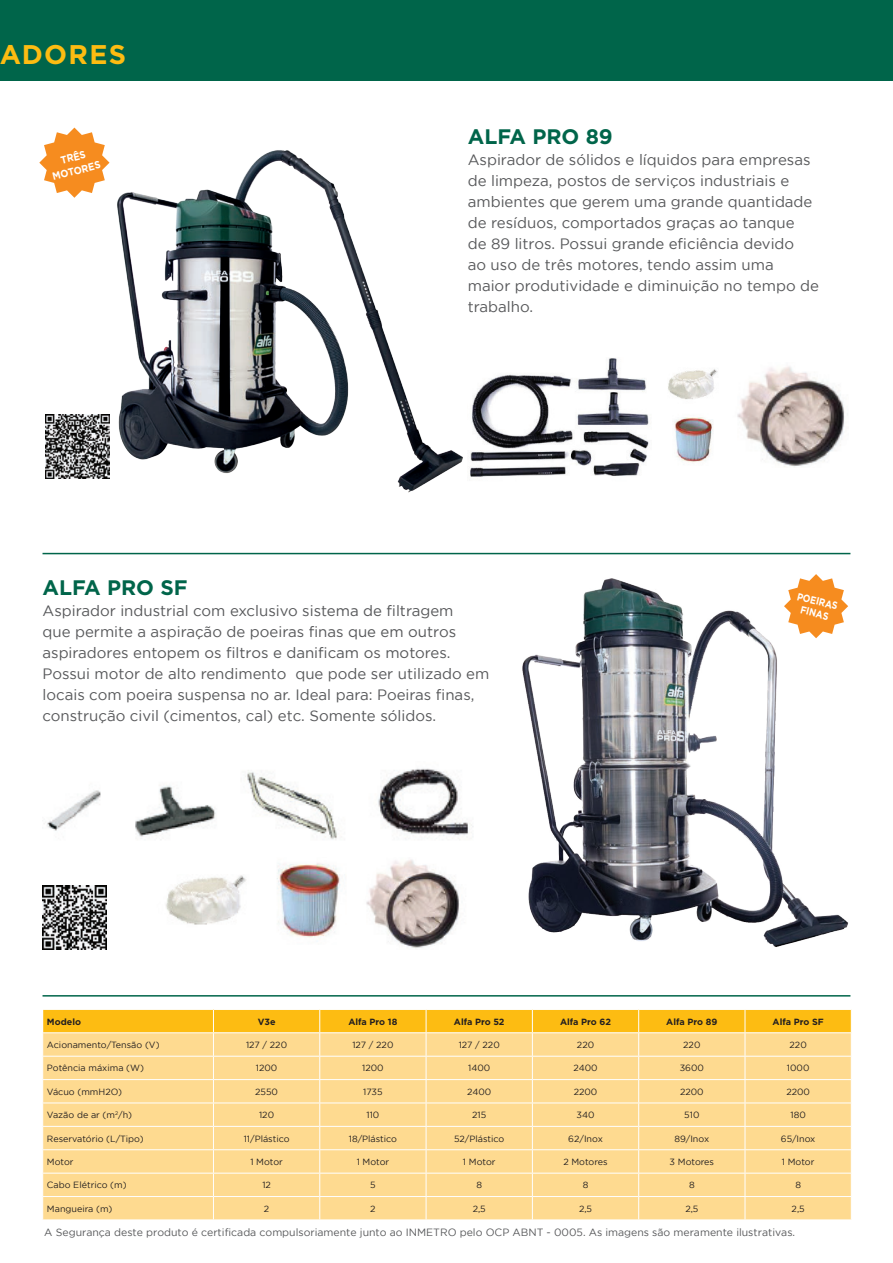
<style>
.page{position:relative;width:893px;height:1263px;background:#fff}
.page>*{position:absolute;margin:0;border:0;box-sizing:border-box;transform-origin:0 0}
.t1{font:700 27px "Gotham";letter-spacing:.05em;color:#fdbc12}
.t2{font:700 21px "Gotham";color:#00654a}
.t3{font:15px/21px "Gotham";color:#57585a}
.t4{font:10.5px "Gotham";color:#58595b}
.t5{font:700 10.5px/12px "Gotham";color:#fff;text-align:center;scale:.85 1}
.t6{font:700 10.5px/13.5px "Gotham";color:#fff;text-align:center;scale:.9 1}
.t7{font:9px "Gotham";color:#231f20}
.t8{font:700 9px "Gotham";color:#231f20}
</style>
<div class="page">
<img style="left:117px;top:150px;width:346px;height:343px">
<div style="left:0;top:0;width:893px;height:81px;background:#00654a"></div>
<img style="left:470px;top:358px;width:248px;height:119px">
<img style="left:44px;top:768px;width:429px;height:72px">
<div style="left:43px;top:1009px;width:170px;height:24px;background:#fdbc12"></div>
<div style="left:43px;top:1033px;width:170px;height:186px;background:#feda90"></div>
<hr style="left:42px;top:1009px;width:171px;height:1px;background:#fff">
<hr style="left:42px;top:1032px;width:171px;height:1px;background:#fff">
<hr style="left:42px;top:1056px;width:171px;height:1px;background:#fff">
<hr style="left:42px;top:1079px;width:171px;height:1px;background:#fff">
<hr style="left:42px;top:1102px;width:171px;height:1px;background:#fff">
<hr style="left:42px;top:1126px;width:171px;height:1px;background:#fff">
<hr style="left:42px;top:1149px;width:171px;height:1px;background:#fff">
<hr style="left:42px;top:1173px;width:171px;height:1px;background:#fff">
<hr style="left:42px;top:1196px;width:171px;height:1px;background:#fff">
<svg style="left:213px;top:1009px;width:639px;height:210px;background:#fdd888"></svg>
<hr style="left:892px;top:829px;width:1px;height:81px;background:#00654a">
<hr style="left:43px;top:553px;width:807px;height:1px;background:#00654a">
<img style="left:522px;top:578px;width:327px;height:369px">
<img style="left:46px;top:415px;width:64px;height:63px">
<img style="left:43px;top:885px;width:63px;height:64px">
<hr style="left:43px;top:995px;width:807px;height:1px;background:#00654a">
<svg style="left:39px;top:128px;width:71px;height:70px"></svg>
<svg style="left:784px;top:574px;width:64px;height:64px"></svg>
<img style="left:166px;top:859px;width:293px;height:89px">
<img style="left:737px;top:366px;width:111px;height:101px">
<h1 class="t1" style="left:-1px;top:36px;width:129px">ADORES</h1>
<p class="t6" style="left:48px;top:157px;width:56px;rotate:-14deg">TRÊS<br>MOTORES</p>
<h2 class="t2" style="left:468px;top:123px;width:146px">ALFA PRO 89</h2>
<p class="t3" style="left:468px;top:149px;width:353px">Aspirador de sólidos e líquidos para empresas de limpeza, postos de serviços industriais e ambientes que gerem uma grande quantidade de resíduos, comportados graças ao tanque<br>de 89 litros. Possui grande eficiência devido<br>ao uso de três motores, tendo assim uma maior produtividade e diminuição no tempo de trabalho.</p>
<h2 class="t2" style="left:43px;top:573px;width:147px">ALFA PRO SF</h2>
<p class="t3" style="left:43px;top:599px;width:448px">Aspirador industrial com exclusivo sistema de filtragem<br>que permite a aspiração de poeiras finas que em outros aspiradores entopem os filtros e danificam os motores.<br>Possui motor de alto rendimento que pode ser utilizado em locais com poeira suspensa no ar. Ideal para: Poeiras finas, construção civil (cimentos, cal) etc. Somente sólidos.</p>
<p class="t5" style="left:799px;top:590px;width:51px;rotate:14deg">POEIRAS<br>FINAS</p>
<p class="t8" style="left:47px;top:1015px;width:36px">Modelo</p>
<p class="t8" style="left:258px;top:1015px;width:19px">V3e</p>
<p class="t8" style="left:348px;top:1015px;width:50px">Alfa Pro 18</p>
<p class="t8" style="left:454px;top:1015px;width:52px">Alfa Pro 52</p>
<p class="t8" style="left:560px;top:1015px;width:53px">Alfa Pro 62</p>
<p class="t8" style="left:666px;top:1015px;width:53px">Alfa Pro 89</p>
<p class="t8" style="left:773px;top:1015px;width:53px">Alfa Pro SF</p>
<p class="t7" style="left:47px;top:1040px;width:114px">Acionamento/Tensão (V)</p>
<p class="t7" style="left:246px;top:1040px;width:43px">127 / 220</p>
<p class="t7" style="left:352px;top:1040px;width:43px">127 / 220</p>
<p class="t7" style="left:459px;top:1040px;width:43px">127 / 220</p>
<p class="t7" style="left:577px;top:1040px;width:19px">220</p>
<p class="t7" style="left:683px;top:1040px;width:19px">220</p>
<p class="t7" style="left:789px;top:1040px;width:19px">220</p>
<p class="t7" style="left:47px;top:1063px;width:99px">Potência máxima (W)</p>
<p class="t7" style="left:256px;top:1063px;width:23px">1200</p>
<p class="t7" style="left:362px;top:1063px;width:23px">1200</p>
<p class="t7" style="left:468px;top:1063px;width:24px">1400</p>
<p class="t7" style="left:573px;top:1063px;width:26px">2400</p>
<p class="t7" style="left:680px;top:1063px;width:26px">3600</p>
<p class="t7" style="left:787px;top:1063px;width:24px">1000</p>
<p class="t7" style="left:47px;top:1087px;width:77px">Vácuo (mmH2O)</p>
<p class="t7" style="left:255px;top:1087px;width:24px">2550</p>
<p class="t7" style="left:363px;top:1087px;width:21px">1735</p>
<p class="t7" style="left:467px;top:1087px;width:26px">2400</p>
<p class="t7" style="left:574px;top:1087px;width:25px">2200</p>
<p class="t7" style="left:680px;top:1087px;width:25px">2200</p>
<p class="t7" style="left:786px;top:1087px;width:25px">2200</p>
<p class="t7" style="left:47px;top:1110px;width:87px">Vazão de ar (m<sup>2</sup>/h)</p>
<p class="t7" style="left:259px;top:1110px;width:17px">120</p>
<p class="t7" style="left:366px;top:1110px;width:14px">110</p>
<p class="t7" style="left:472px;top:1110px;width:16px">215</p>
<p class="t7" style="left:577px;top:1110px;width:19px">340</p>
<p class="t7" style="left:684px;top:1110px;width:17px">510</p>
<p class="t7" style="left:790px;top:1110px;width:17px">180</p>
<p class="t7" style="left:47px;top:1133px;width:98px">Reservatório (L/Tipo)</p>
<p class="t7" style="left:244px;top:1133px;width:47px">11/Plástico</p>
<p class="t7" style="left:349px;top:1133px;width:50px">18/Plástico</p>
<p class="t7" style="left:454px;top:1133px;width:52px">52/Plástico</p>
<p class="t7" style="left:568px;top:1133px;width:36px">62/Inox</p>
<p class="t7" style="left:674px;top:1133px;width:36px">89/Inox</p>
<p class="t7" style="left:781px;top:1133px;width:36px">65/Inox</p>
<p class="t7" style="left:47px;top:1157px;width:28px">Motor</p>
<p class="t7" style="left:250px;top:1157px;width:34px">1 Motor</p>
<p class="t7" style="left:357px;top:1157px;width:34px">1 Motor</p>
<p class="t7" style="left:463px;top:1157px;width:34px">1 Motor</p>
<p class="t7" style="left:563px;top:1157px;width:46px">2 Motores</p>
<p class="t7" style="left:670px;top:1157px;width:46px">3 Motores</p>
<p class="t7" style="left:782px;top:1157px;width:34px">1 Motor</p>
<p class="t7" style="left:47px;top:1180px;width:81px">Cabo Elétrico (m)</p>
<p class="t7" style="left:262px;top:1180px;width:10px">12</p>
<p class="t7" style="left:370px;top:1180px;width:7px">5</p>
<p class="t7" style="left:476px;top:1180px;width:7px">8</p>
<p class="t7" style="left:583px;top:1180px;width:7px">8</p>
<p class="t7" style="left:689px;top:1180px;width:7px">8</p>
<p class="t7" style="left:795px;top:1180px;width:7px">8</p>
<p class="t7" style="left:47px;top:1203px;width:67px">Mangueira (m)</p>
<p class="t7" style="left:264px;top:1203px;width:7px">2</p>
<p class="t7" style="left:370px;top:1203px;width:7px">2</p>
<p class="t7" style="left:473px;top:1203px;width:15px">2,5</p>
<p class="t7" style="left:579px;top:1203px;width:15px">2,5</p>
<p class="t7" style="left:685px;top:1203px;width:15px">2,5</p>
<p class="t7" style="left:792px;top:1203px;width:15px">2,5</p>
<p class="t4" style="left:44px;top:1227px;width:752px">A Segurança deste produto é certificada compulsoriamente junto ao INMETRO pelo OCP ABNT - 0005. As imagens são meramente ilustrativas.</p>
</div>
